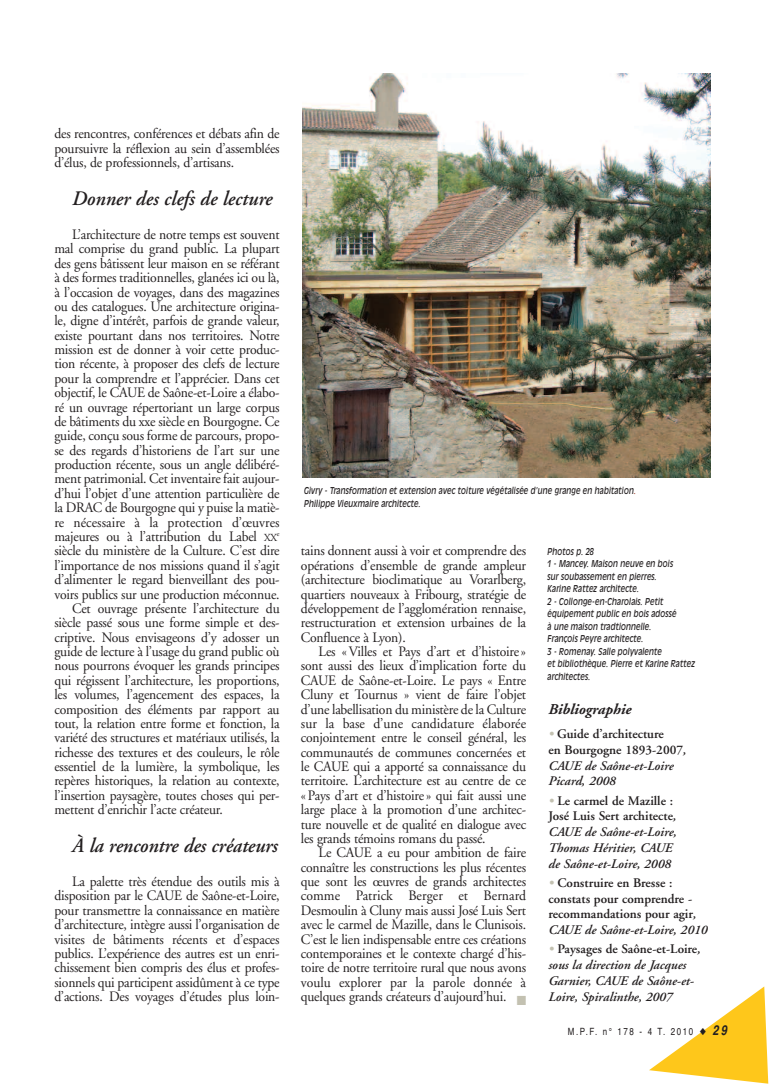
<style>
.page{position:relative;width:780px;height:1088px;background:#fff}
.page>*{position:absolute;margin:0;border:0;box-sizing:border-box;transform-origin:0 0}
.t1{font:italic 600 20.62px "Adobe Garamond";letter-spacing:-.005em;color:#231f20;scale:.95 1}
.t2{font:italic 700 15px "Adobe Garamond";color:#231f20}
.t3{font:14.38px/14.4px "Adobe Garamond";letter-spacing:-.015em;color:#231f20;text-align:justify;scale:.95 1}
.t4{font:14.38px "Adobe Garamond";letter-spacing:.005em;color:#231f20;scale:.95 1}
.t5{font:italic 600 13.12px/15.8px "Adobe Garamond";color:#231f20}
.t6{font:600 13.12px/15.8px "Adobe Garamond";color:#231f20}
.t7{font:10px "Helvetica";letter-spacing:.195em;color:#231f20;scale:.8 1}
.t8{font:italic 9.38px/12.5px "Antique Olive";color:#231f20;scale:.8 1}
.s1{font-size:10.75px}
.s2{color:#a2412e}
.s3{color:#c3c1b1}
.s4{font-style:italic;color:#c3c1b1}
.s5{font-style:italic}
.s6{font-style:normal}
.s7{font-weight:700;font-style:italic;font-size:13.75px}
</style>
<div class="page">
<svg style="left:649px;top:986px;width:119px;height:97px"></svg>
<div style="left:547px;top:702px;width:163px;height:312px;background:#fff"></div>
<img style="left:302px;top:73px;width:408px;height:405px">
<p class="t3" style="left:54px;top:128px;width:238px">des rencontres, conférences et débats afin de poursuivre la réflexion au sein d’assemblées d’élus, de professionnels, d’artisans.</p>
<h1 class="t1" style="left:72px;top:190px;width:212px">Donner des clefs de lecture</h1>
<p class="t3" style="left:72px;top:229px;width:220px">L’architecture de notre temps est souvent</p>
<p class="t3" style="left:54px;top:243px;width:238px">mal comprise du grand public. La plupart</p>
<p class="t3" style="left:54px;top:257px;width:238px">des gens bâtissent leur maison en se référant</p>
<p class="t3" style="left:54px;top:272px;width:238px">à des formes traditionnelles, glanées ici ou là,</p>
<p class="t3" style="left:54px;top:286px;width:238px">à l’occasion de voyages, dans des magazines</p>
<p class="t3" style="left:54px;top:300px;width:238px">ou des catalogues. Une architecture origina-</p>
<p class="t3" style="left:54px;top:315px;width:238px">le, digne d’intérêt, parfois de grande valeur,</p>
<p class="t3" style="left:54px;top:329px;width:238px">existe pourtant dans nos territoires. Notre</p>
<p class="t3" style="left:54px;top:344px;width:238px">mission est de donner à voir cette produc-</p>
<p class="t3" style="left:54px;top:358px;width:238px">tion récente, à proposer des clefs de lecture</p>
<p class="t3" style="left:54px;top:372px;width:238px">pour la comprendre et l’apprécier. Dans cet</p>
<p class="t3" style="left:54px;top:387px;width:238px">objectif, le CAUE de Saône-et-Loire a élabo-</p>
<p class="t3" style="left:54px;top:401px;width:238px">ré un ouvrage répertoriant un large corpus</p>
<p class="t3" style="left:54px;top:415px;width:238px">de bâtiments du xxe siècle en Bourgogne. Ce</p>
<p class="t3" style="left:54px;top:430px;width:238px">guide, conçu sous forme de parcours, propo-</p>
<p class="t3" style="left:54px;top:444px;width:238px">se des regards d’historiens de l’art sur une</p>
<p class="t3" style="left:54px;top:459px;width:238px">production récente, sous un angle délibéré-</p>
<p class="t3" style="left:54px;top:473px;width:238px">ment patrimonial. Cet inventaire fait aujour-</p>
<p class="t3" style="left:54px;top:487px;width:238px">d’hui l’objet d’une attention particulière de</p>
<p class="t3" style="left:54px;top:502px;width:238px">la DRAC de Bourgogne qui y puise la matiè-</p>
<p class="t4" style="left:54px;top:516px;width:238px">re nécessaire à la protection d’œuvres</p>
<p class="t3" style="left:54px;top:530px;width:238px">majeures ou à l’attribution du Label <span class="s1">XX</span><sup>e</sup></p>
<p class="t3" style="left:54px;top:545px;width:238px">siècle du ministère de la Culture. C’est dire</p>
<p class="t3" style="left:54px;top:559px;width:238px">l’importance de nos missions quand il s’agit</p>
<p class="t3" style="left:54px;top:574px;width:238px">d’alimenter le regard bienveillant des pou-</p>
<p class="t3" style="left:54px;top:588px;width:238px">voirs publics sur une production méconnue.</p>
<p class="t3" style="left:72px;top:602px;width:220px">Cet ouvrage présente l’architecture du</p>
<p class="t3" style="left:54px;top:617px;width:238px">siècle passé sous une forme simple et des-</p>
<p class="t3" style="left:54px;top:631px;width:238px">criptive. Nous envisageons d’y adosser un</p>
<p class="t3" style="left:54px;top:645px;width:238px">guide de lecture à l’usage du grand public où</p>
<p class="t3" style="left:54px;top:660px;width:238px">nous pourrons évoquer les grands principes</p>
<p class="t3" style="left:54px;top:674px;width:238px">qui régissent l’architecture, les proportions,</p>
<p class="t3" style="left:54px;top:689px;width:238px">les volumes, l’agencement des espaces, la</p>
<p class="t3" style="left:54px;top:703px;width:238px">composition des éléments par rapport au</p>
<p class="t3" style="left:54px;top:717px;width:238px">tout, la relation entre forme et fonction, la</p>
<p class="t3" style="left:54px;top:732px;width:238px">variété des structures et matériaux utilisés, la</p>
<p class="t3" style="left:54px;top:746px;width:238px">richesse des textures et des couleurs, le rôle</p>
<p class="t3" style="left:54px;top:760px;width:238px">essentiel de la lumière, la symbolique, les</p>
<p class="t3" style="left:54px;top:775px;width:238px">repères historiques, la relation au contexte,</p>
<p class="t3" style="left:54px;top:789px;width:238px">l’insertion paysagère, toutes choses qui per-</p>
<p class="t3" style="left:54px;top:804px;width:179px">mettent d’enrichir l’acte créateur.</p>
<h1 class="t1" style="left:72px;top:837px;width:218px">À la rencontre des créateurs</h1>
<p class="t3" style="left:54px;top:875px;width:238px;text-indent:18px">La palette très étendue des outils mis à disposition par le CAUE de Saône-et-Loire, pour transmettre la connaissance en matière d’architecture, intègre aussi l’organisation de visites de bâtiments récents et d’espaces publics. L’expérience des autres est un enri&shy;chissement bien compris des élus et profes&shy;sionnels qui participent assidûment à ce type d’actions. Des voyages d’études plus loin-</p>
<p class="t8" style="left:304px;top:484px;width:416px;line-height:13.1px">Givry - Transformation et extension avec toiture végétalisée d’une grange en habitation<span class="s2">.<br></span>Philippe Vieuxmaire architecte.</p>
<p class="t8" style="left:547px;top:546px;width:186px">Photos p. 28<br>1 - Mancey. Maison neuve en bois<br>sur soubassement en pierres.<br>Karine Rattez architecte.<br>2 - Collonge-en-Charolais. Petit équipement public en bois adossé<br>à une maison tradtionnelle.<br>François Peyre architecte.<br>3 - Romenay. Salle polyvalente<br>et bibliothèque. Pierre et Karine Rattez architectes.</p>
<p class="t3" style="left:301px;top:545px;width:238px">tains donnent aussi à voir et comprendre des opérations d’ensemble de grande ampleur (architecture bioclimatique au Vorarlberg, quartiers nouveaux à Fribourg, stratégie de développement de l’agglomération rennaise, restructuration et extension urbaines de la Confluence à Lyon).</p>
<p class="t3" style="left:301px;top:645px;width:238px;text-indent:18px">Les «Villes et Pays d’art et d’histoire» sont aussi des lieux d’implication forte du CAUE de Saône-et-Loire. Le pays « Entre Cluny et Tournus » vient de faire l’objet d’une labellisation du ministère de la Culture sur la base d’une candidature élaborée conjointement entre le conseil général, les communautés de communes concernées et le CAUE qui a apporté sa connaissance du territoire. L’architecture est au centre de ce «Pays d’art et d’histoire» qui fait aussi une large place à la promotion d’une architec&shy;ture nouvelle et de qualité en dialogue avec les grands témoins romans du passé.</p>
<p class="t3" style="left:301px;top:847px;width:238px;text-indent:18px">Le CAUE a eu pour ambition de faire connaître les constructions les plus récentes que sont les œuvres de grands architectes comme Patrick Berger et Bernard Desmoulin à Cluny mais aussi José Luis Sert avec le carmel de Mazille, dans le Clunisois.<br>C’est le lien indispensable entre ces créations contemporaines et le contexte chargé d’his&shy;toire de notre territoire rural que nous avons voulu explorer par la parole donnée à quelques grands créateurs d’aujourd’hui. <span class="s3">■</span></p>
<p class="t2" style="left:548px;top:703px;width:84px">Bibliographie</p>
<p class="t6" style="left:548px;top:727px;width:139px"><span class="s4">•</span> Guide d’architecture<br>en Bourgogne 1893-2007<span class="s5">,<br>CAUE de Saône-et-Loire<br>Picard, 2008</span></p>
<p class="t5" style="left:548px;top:794px;width:130px"><span class="s3">•</span> <span class="s6">Le carmel de Mazille :<br>José Luis Sert architecte</span>,<br>CAUE de Saône-et-Loire,<br>Thomas Héritier, CAUE de Saône-et-Loire, 2008</p>
<p class="t6" style="left:548px;top:876px;width:160px"><span class="s4">•</span> Construire en Bresse : constats pour comprendre - recommandations pour agir<span class="s5">,<br>CAUE de Saône-et-Loire, 2010</span></p>
<p class="t5" style="left:548px;top:942px;width:154px"><span class="s3">•</span> <span class="s6">Paysages de Saône-et-Loire</span>, sous la direction de Jacques<br>Garnier, CAUE de Saône-et-<br>Loire, Spiralinthe, 2007</p>
<p class="t7" style="left:568px;top:1026px;width:205px">M.P.F. n° 178 - 4 T. 2010 ◆ <span class="s7">29</span></p>
</div>
